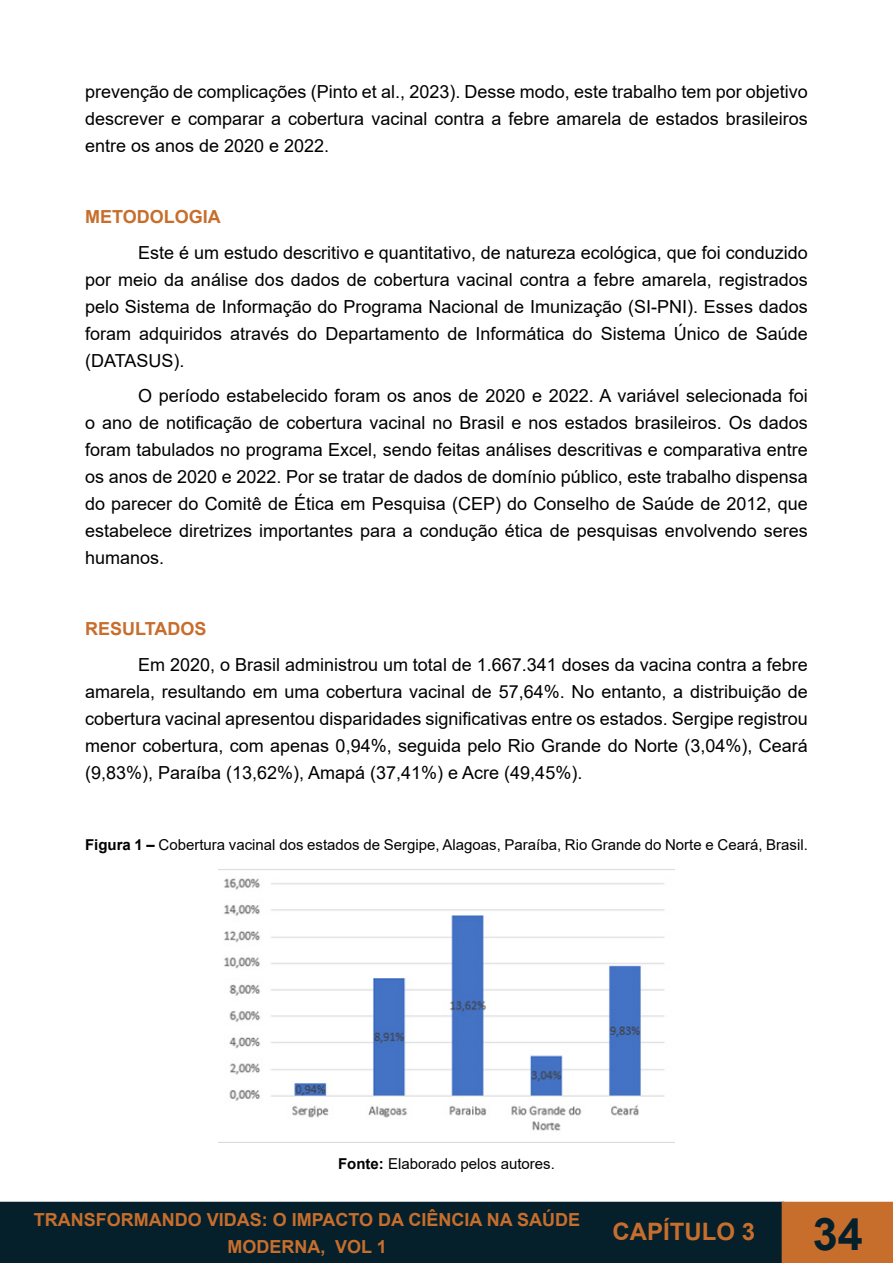
<style>
.page{position:relative;width:893px;height:1263px;background:#fff}
.page>*{position:absolute;margin:0;border:0;box-sizing:border-box;transform-origin:0 0}
.t1{font:700 45px "Arial";color:#05202b}
.t2{font:700 24px "Arial";color:#c76e2d}
.t3{font:18px/27px "Arial";color:#000;text-align:justify}
.t4{font:700 18px/27px "Arial";color:#c76e2d;text-align:center}
.t5{font:15px "Arial";color:#000}
.s1{font-weight:700}
</style>
<div class="page">
<div style="left:1px;top:1202px;width:782px;height:60px;background:#05202b"></div>
<div style="left:0;top:1202px;width:784px;height:61px;border:2px solid #05202b"></div>
<div style="left:782px;top:1202px;width:111px;height:61px;background:#c76e2d"></div>
<img style="left:218px;top:869px;width:457px;height:262px">
<p class="t3" style="left:85px;top:78px;width:724px">prevenção de complicações (Pinto et al., 2023). Desse modo, este trabalho tem por objetivo descrever e comparar a cobertura vacinal contra a febre amarela de estados brasileiros entre os anos de 2020 e 2022.</p>
<p class="t4" style="left:85px;top:204px;width:137px">METODOLOGIA</p>
<p class="t3" style="left:85px;top:239px;width:724px;text-indent:53px">Este é um estudo descritivo e quantitativo, de natureza ecológica, que foi conduzido por meio da análise dos dados de cobertura vacinal contra a febre amarela, registrados pelo Sistema de Informação do Programa Nacional de Imunização (SI-PNI). Esses dados foram adquiridos através do Departamento de Informática do Sistema Único de Saúde (DATASUS).</p>
<p class="t3" style="left:85px;top:382px;width:724px;text-indent:53px">O período estabelecido foram os anos de 2020 e 2022. A variável selecionada foi o ano de notificação de cobertura vacinal no Brasil e nos estados brasileiros. Os dados foram tabulados no programa Excel, sendo feitas análises descritivas e comparativa entre os anos de 2020 e 2022. Por se tratar de dados de domínio público, este trabalho dispensa do parecer do Comitê de Ética em Pesquisa (CEP) do Conselho de Saúde de 2012, que estabelece diretrizes importantes para a condução ética de pesquisas envolvendo seres humanos.</p>
<p class="t4" style="left:85px;top:616px;width:123px">RESULTADOS</p>
<p class="t3" style="left:85px;top:651px;width:724px;text-indent:53px">Em 2020, o Brasil administrou um total de 1.667.341 doses da vacina contra a febre amarela, resultando em uma cobertura vacinal de 57,64%. No entanto, a distribuição de cobertura vacinal apresentou disparidades significativas entre os estados. Sergipe registrou menor cobertura, com apenas 0,94%, seguida pelo Rio Grande do Norte (3,04%), Ceará (9,83%), Paraíba (13,62%), Amapá (37,41%) e Acre (49,45%).</p>
<p class="t5" style="left:85px;top:834px;width:724px"><span class="s1">Figura 1 –</span> Cobertura vacinal dos estados de Sergipe, Alagoas, Paraíba, Rio Grande do Norte e Ceará, Brasil.</p>
<p class="t5" style="left:338px;top:1154px;width:218px"><span class="s1">Fonte:</span> Elaborado pelos autores.</p>
<p class="t4" style="left:34px;top:1206px;width:548px">TRANSFORMANDO VIDAS: O IMPACTO DA CIÊNCIA NA SAÚDE<br>MODERNA, VOL 1</p>
<h2 class="t2" style="left:612px;top:1215px;width:144px">CAPÍTULO 3</h2>
<h1 class="t1" style="left:813px;top:1202px;width:52px">34</h1>
</div>
